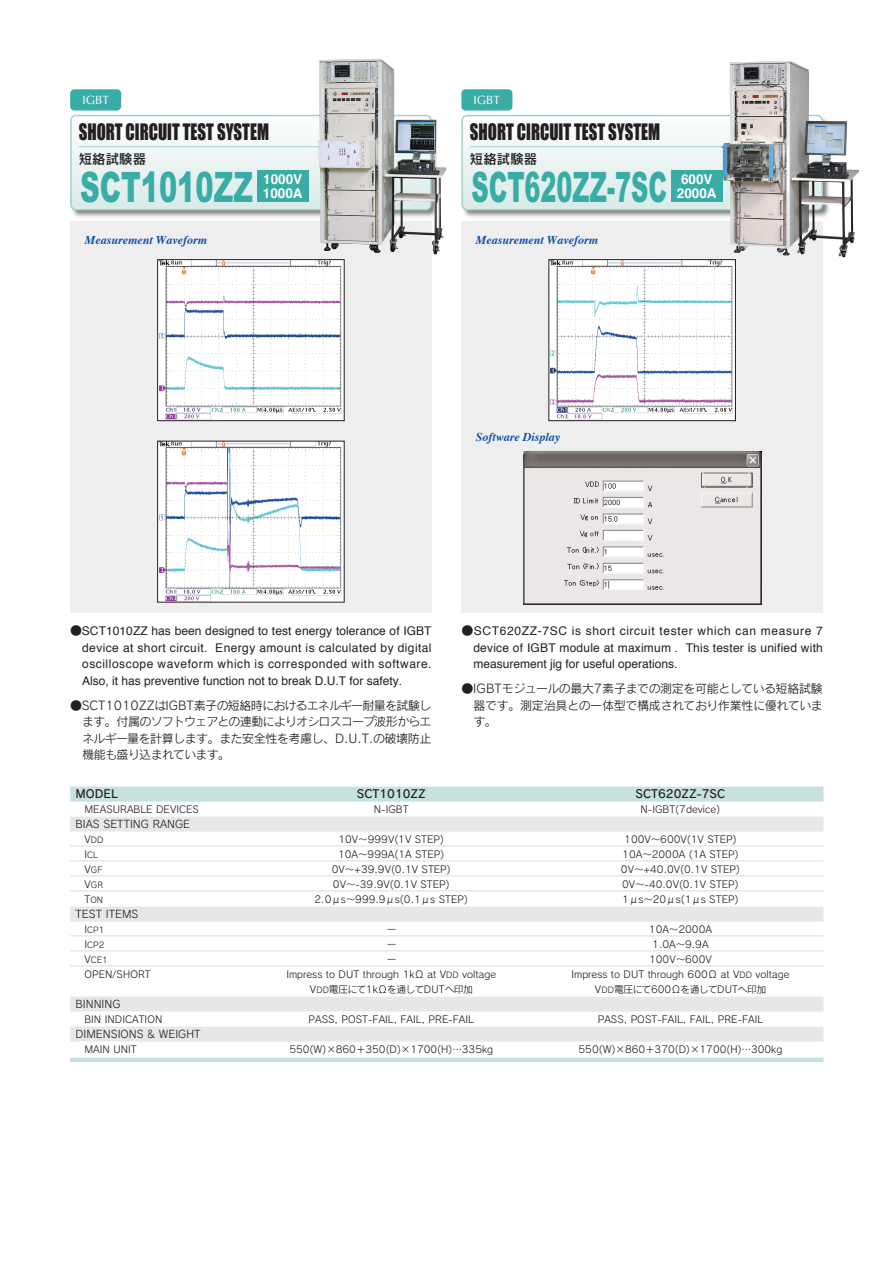
<style>
.page{position:relative;width:893px;height:1263px;background:#fff}
.page>*{position:absolute;margin:0;border:0;box-sizing:border-box;transform-origin:0 0}
.t1{font:900 42px "Arial";color:#39ada5;scale:.57 1}
.t2{font:900 42px "Arial";color:#39ada5;scale:.65 1}
.t3{font:21px "Impact";color:#231f20;scale:.8 1}
.t4{font:700 13.5px/13.5px "Helvetica";color:#fff}
.t5{font:13.5px "Rodin CID DB";color:#231f20}
.t6{font:12px/16.5px "Helvetica";color:#231f20;text-align:justify}
.t7{font:12px/16.5px "Rodin CID M";letter-spacing:-.045em;color:#231f20;text-align:justify}
.t8{font:italic 700 12px "Times";color:#0d4da1}
.t9{font:12px "Optima";color:#fff}
.t10{font:11.25px "Rodin CID DB";color:#231f20}
.t11{font:10.5px "Rodin CID M";letter-spacing:.005em;color:#231f20}
.t12{font:9.75px/15px "Rodin CID M";letter-spacing:.005em;color:#231f20;text-align:center}
.t13{font:8.25px/15px "Rodin CID M";letter-spacing:.005em;color:#231f20}
.s1{font-family:"Rodin CID M"}
.s2{font-size:9.75px}
.s3{font-size:8.25px}
</style>
<div class="page">
<div style="left:70px;top:221px;width:362px;height:391px;background:#eeeeef"></div>
<img style="left:72px;top:210px;width:247px;height:7px">
<svg style="left:70px;top:115px;width:249px;height:95px"></svg>
<hr style="left:79px;top:146px;width:344px;height:1px;background:#a5d0cd">
<img style="left:319px;top:59px;width:124px;height:195px">
<div style="left:70px;top:89px;width:51px;height:22px;background:#39ada5;border-radius:4px"></div>
<img style="left:159px;top:261px;width:183px;height:158px">
<div style="left:157px;top:259px;width:187px;height:162px;border:1px solid #231f20"></div>
<img style="left:159px;top:443px;width:183px;height:157px">
<div style="left:257px;top:170px;width:51px;height:32px;background:#39ada5"></div>
<div style="left:461px;top:221px;width:362px;height:391px;background:#eeeeef"></div>
<img style="left:463px;top:210px;width:258px;height:7px">
<svg style="left:461px;top:115px;width:260px;height:95px"></svg>
<hr style="left:470px;top:146px;width:344px;height:1px;background:#a5d0cd">
<img style="left:721px;top:61px;width:133px;height:196px">
<div style="left:461px;top:89px;width:51px;height:22px;background:#39ada5;border-radius:4px"></div>
<div style="left:671px;top:170px;width:51px;height:32px;background:#39ada5"></div>
<img style="left:551px;top:261px;width:182px;height:158px">
<div style="left:549px;top:259px;width:187px;height:162px;border:1px solid #231f20"></div>
<img style="left:523px;top:451px;width:238px;height:153px">
<hr style="left:70px;top:845px;width:753px;height:2px;background:#e6e7e9">
<hr style="left:70px;top:860px;width:753px;height:2px;background:#e6e7e9">
<hr style="left:70px;top:875px;width:753px;height:2px;background:#e6e7e9">
<hr style="left:70px;top:890px;width:753px;height:2px;background:#e6e7e9">
<hr style="left:70px;top:935px;width:753px;height:2px;background:#e6e7e9">
<hr style="left:70px;top:950px;width:753px;height:2px;background:#e6e7e9">
<hr style="left:70px;top:965px;width:753px;height:2px;background:#e6e7e9">
<div style="left:70px;top:787px;width:753px;height:15px;background:#c7e1de"></div>
<div style="left:70px;top:817px;width:753px;height:15px;background:#e6e7e9"></div>
<div style="left:70px;top:907px;width:753px;height:15px;background:#e6e7e9"></div>
<div style="left:70px;top:997px;width:753px;height:15px;background:#e6e7e9"></div>
<div style="left:70px;top:1027px;width:753px;height:15px;background:#e6e7e9"></div>
<hr style="left:70px;top:1058px;width:753px;height:4px;background:#c7e1de">
<p class="t9" style="left:82px;top:95px;width:28px">IGBT</p>
<p class="t9" style="left:474px;top:95px;width:28px">IGBT</p>
<h2 class="t3" style="left:79px;top:125px;width:239px">SHORT CIRCUIT TEST SYSTEM</h2>
<h3 class="t5" style="left:79px;top:154px;width:69px">短絡試験器</h3>
<h1 class="t2" style="left:80px;top:172px;width:268px">SCT1010ZZ</h1>
<h3 class="t4" style="left:263px;top:174px;width:41px">1000V<br>1000A</h3>
<h2 class="t3" style="left:470px;top:125px;width:239px">SHORT CIRCUIT TEST SYSTEM</h2>
<h3 class="t5" style="left:470px;top:154px;width:69px">短絡試験器</h3>
<h1 class="t1" style="left:471px;top:172px;width:345px">SCT620ZZ-7SC</h1>
<h3 class="t4" style="left:677px;top:174px;width:41px;text-align:center">600V<br>2000A</h3>
<p class="t8" style="left:85px;top:235px;width:124px">Measurement Waveform</p>
<p class="t8" style="left:476px;top:235px;width:124px">Measurement Waveform</p>
<p class="t8" style="left:476px;top:432px;width:86px">Software Display</p>
<p class="t6" style="left:82px;top:624px;width:351px;text-indent:-12px"><span class="s1">●</span>SCT1010ZZ has been designed to test energy tolerance of IGBT device at short circuit. Energy amount is calculated by digital oscilloscope waveform which is corresponded with software.<br>Also, it has preventive function not to break D.U.T for safety.</p>
<p class="t7" style="left:82px;top:698px;width:351px;text-indent:-12px">●SCT1010ZZはIGBT素子の短絡時におけるエネルギー耐量を試験します。付属のソフトウェアとの連動によりオシロスコープ波形からエネルギー量を計算します。また安全性を考慮し、D.U.T.の破壊防止機能も盛り込まれています。</p>
<p class="t6" style="left:473px;top:624px;width:351px;text-indent:-12px"><span class="s1">●</span>SCT620ZZ-7SC is short circuit tester which can measure 7 device of IGBT module at maximum . This tester is unified with measurement jig for useful operations.</p>
<p class="t7" style="left:473px;top:682px;width:351px;text-indent:-12px">●IGBTモジュールの最大7素子までの測定を可能としている短絡試験器です。測定治具との一体型で構成されており作業性に優れています。</p>
<p class="t10" style="left:75px;top:790px;width:44px">MODEL</p>
<p class="t12" style="left:84px;top:803px;width:116px">MEASURABLE DEVICES</p>
<p class="t11" style="left:75px;top:820px;width:116px">BIAS SETTING RANGE</p>
<p class="t13" style="left:84px;top:834px;width:21px"><span class="s2">V</span>DD<br><span class="s2">I</span>CL<br><span class="s2">V</span>GF<br><span class="s2">V</span>GR<br><span class="s2">T</span>ON</p>
<p class="t11" style="left:75px;top:910px;width:64px">TEST ITEMS</p>
<p class="t13" style="left:84px;top:924px;width:25px"><span class="s2">I</span>CP1<br><span class="s2">I</span>CP2<br><span class="s2">V</span>CE1</p>
<p class="t12" style="left:84px;top:968px;width:68px">OPEN/SHORT</p>
<p class="t11" style="left:75px;top:1000px;width:47px">BINNING</p>
<p class="t12" style="left:84px;top:1013px;width:79px">BIN INDICATION</p>
<p class="t11" style="left:75px;top:1030px;width:127px">DIMENSIONS &amp; WEIGHT</p>
<p class="t12" style="left:84px;top:1043px;width:54px">MAIN UNIT</p>
<p class="t10" style="left:357px;top:790px;width:70px">SCT1010ZZ</p>
<p class="t12" style="left:374px;top:803px;width:36px">N-IGBT</p>
<p class="t12" style="left:315px;top:833px;width:155px">10V～999V(1V STEP)<br>10A～999A(1A STEP)<br>0V～+39.9V(0.1V STEP)<br>0V～-39.9V(0.1V STEP)<br>2.0μs～999.9μs(0.1μs STEP)</p>
<p class="t12" style="left:286px;top:923px;width:211px">ー<br>ー<br>ー<br>Impress to DUT through 1kΩ at V<span class="s3">DD</span> voltage<br>V<span class="s3">DD</span>電圧にて1kΩを通してDUTへ印加</p>
<p class="t12" style="left:308px;top:1013px;width:167px">PASS, POST-FAIL, FAIL, PRE-FAIL</p>
<p class="t12" style="left:289px;top:1043px;width:205px">550(W)×860＋350(D)×1700(H)…335kg</p>
<p class="t10" style="left:635px;top:790px;width:91px">SCT620ZZ-7SC</p>
<p class="t12" style="left:640px;top:803px;width:81px">N-IGBT(7device)</p>
<p class="t12" style="left:621px;top:833px;width:121px">100V～600V(1V STEP)<br>10A～2000A (1A STEP)<br>0V～+40.0V(0.1V STEP)<br>0V～-40.0V(0.1V STEP)<br>1μs～20μs(1μs STEP)</p>
<p class="t12" style="left:571px;top:923px;width:219px">10A～2000A<br>1.0A～9.9A<br>100V～600V<br>Impress to DUT through 600Ω at V<span class="s3">DD</span> voltage<br>V<span class="s3">DD</span>電圧にて600Ωを通してDUTへ印加</p>
<p class="t12" style="left:598px;top:1013px;width:167px">PASS, POST-FAIL, FAIL, PRE-FAIL</p>
<p class="t12" style="left:578px;top:1043px;width:205px">550(W)×860＋370(D)×1700(H)…300kg</p>
</div>
